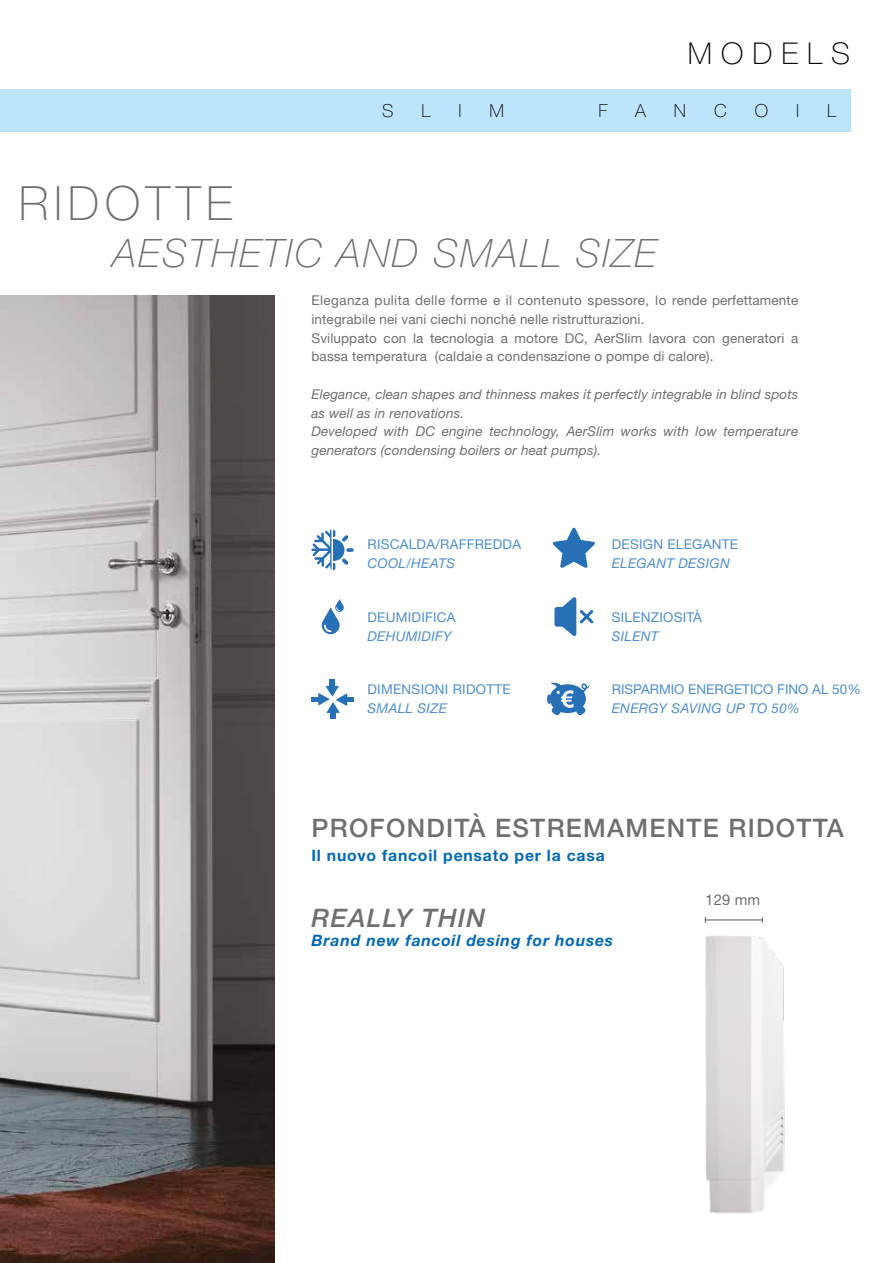
<style>
.page{position:relative;width:893px;height:1263px;background:#fff}
.page>*{position:absolute;margin:0;border:0;box-sizing:border-box;transform-origin:0 0}
.t1{font:100 47.25px "Helvetica Neue LT Std";letter-spacing:.12em;color:#706f6f}
.t2{font:italic 100 39.15px "Helvetica Neue LT Std";letter-spacing:.05em;color:#706f6f}
.t3{font:100 30px "Helvetica Neue LT Std";letter-spacing:.3em;color:#000}
.t4{font:500 25.5px "Helvetica Neue LT Std";letter-spacing:.05em;color:#706f6f}
.t5{font:italic 500 25.5px "Helvetica Neue LT Std";letter-spacing:.05em;color:#706f6f}
.t6{font:100 18px "Helvetica Neue LT Std";color:#000}
.t7{font:italic 700 15.75px "Helvetica Neue LT Std";letter-spacing:.05em;color:#0069b4}
.t8{font:700 15.75px "Helvetica Neue LT Std";letter-spacing:.05em;color:#0069b4}
.t9{font:14.85px "Helvetica Neue LT Std";color:#706f6f}
.t10{font:13.5px/18.8px "Helvetica Neue LT Std";letter-spacing:.01em;color:#706f6f}
.t11{font:italic 13.5px/18.8px "Helvetica Neue LT Std";letter-spacing:.01em;color:#706f6f}
.t12{font:13.5px "Helvetica Neue LT Std";letter-spacing:.02em;color:#4f8fcd}
.t13{font:italic 13.5px "Helvetica Neue LT Std";letter-spacing:.02em;color:#4f8fcd}
.t14{font:13.5px "Helvetica Neue LT Std";color:#4f8fcd}
</style>
<div class="page">
<div style="left:0;top:90px;width:850px;height:42px;background:#bce4fa"></div>
<img style="left:0;top:296px;width:274px;height:967px">
<svg style="left:322px;top:599px;width:22px;height:35px"></svg>
<svg style="left:547px;top:683px;width:43px;height:32px"></svg>
<svg style="left:554px;top:597px;width:39px;height:39px"></svg>
<svg style="left:311px;top:529px;width:43px;height:41px"></svg>
<svg style="left:553px;top:528px;width:42px;height:40px"></svg>
<hr style="left:311px;top:697px;width:13px;height:4px;background:#2770b6">
<div style="left:341px;top:697px;width:13px;height:5px;background:#2770b6"></div>
<div style="left:330px;top:678px;width:5px;height:12px;background:#2770b6"></div>
<svg style="left:318px;top:686px;width:29px;height:27px"></svg>
<div style="left:330px;top:707px;width:5px;height:12px;background:#2770b6"></div>
<img style="left:705px;top:935px;width:80px;height:279px">
<hr style="left:705px;top:919px;width:57px;height:1px;background:#575756">
<h3 class="t3" style="left:688px;top:36px;width:164px">MODELS</h3>
<h3 class="t6" style="left:382px;top:101px;width:13px">S</h3>
<h3 class="t6" style="left:421px;top:101px;width:10px">L</h3>
<h3 class="t6" style="left:458px;top:101px;width:5px">I</h3>
<h3 class="t6" style="left:490px;top:101px;width:16px">M</h3>
<h3 class="t6" style="left:599px;top:101px;width:11px">F</h3>
<h3 class="t6" style="left:635px;top:101px;width:12px">A</h3>
<h3 class="t6" style="left:674px;top:101px;width:14px">N</h3>
<h3 class="t6" style="left:714px;top:101px;width:14px">C</h3>
<h3 class="t6" style="left:755px;top:101px;width:15px">O</h3>
<h3 class="t6" style="left:796px;top:101px;width:5px">I</h3>
<h3 class="t6" style="left:827px;top:101px;width:10px">L</h3>
<h1 class="t1" style="left:19px;top:176px;width:215px">RIDOTTE</h1>
<h2 class="t2" style="left:113px;top:231px;width:545px">AESTHETIC AND SMALL SIZE</h2>
<p class="t10" style="left:311px;top:291px;width:488px">Eleganza pulita delle forme e il contenuto spessore, lo rende perfettamente integrabile nei vani ciechi nonché nelle ristrutturazioni.<br>Sviluppato con la tecnologia a motore DC, AerSlim lavora con generatori a bassa temperatura (caldaie a condensazione o pompe di calore).</p>
<p class="t11" style="left:311px;top:385px;width:488px">Elegance, clean shapes and thinness makes it perfectly integrable in blind spots as well as in renovations.<br>Developed with DC engine technology, AerSlim works with low temperature generators (condensing boilers or heat pumps).</p>
<p class="t12" style="left:368px;top:536px;width:155px">RISCALDA/RAFFREDDA</p>
<p class="t13" style="left:368px;top:555px;width:89px">COOL/HEATS</p>
<p class="t12" style="left:612px;top:536px;width:128px">DESIGN ELEGANTE</p>
<p class="t13" style="left:612px;top:555px;width:120px">ELEGANT DESIGN</p>
<p class="t12" style="left:368px;top:609px;width:90px">DEUMIDIFICA</p>
<p class="t13" style="left:368px;top:628px;width:85px">DEHUMIDIFY</p>
<p class="t12" style="left:612px;top:609px;width:92px">SILENZIOSITÀ</p>
<p class="t13" style="left:612px;top:628px;width:48px">SILENT</p>
<p class="t12" style="left:368px;top:681px;width:145px">DIMENSIONI RIDOTTE</p>
<p class="t13" style="left:368px;top:700px;width:81px">SMALL SIZE</p>
<p class="t14" style="left:612px;top:681px;width:251px">RISPARMIO ENERGETICO FINO AL 50%</p>
<p class="t13" style="left:612px;top:700px;width:189px">ENERGY SAVING UP TO 50%</p>
<h3 class="t4" style="left:311px;top:812px;width:534px">PROFONDITÀ ESTREMAMENTE RIDOTTA</h3>
<p class="t8" style="left:311px;top:845px;width:295px">Il nuovo fancoil pensato per la casa</p>
<h3 class="t5" style="left:311px;top:903px;width:175px">REALLY THIN</h3>
<p class="t7" style="left:311px;top:931px;width:303px">Brand new fancoil desing for houses</p>
<p class="t9" style="left:705px;top:890px;width:56px">129 mm</p>
</div>
